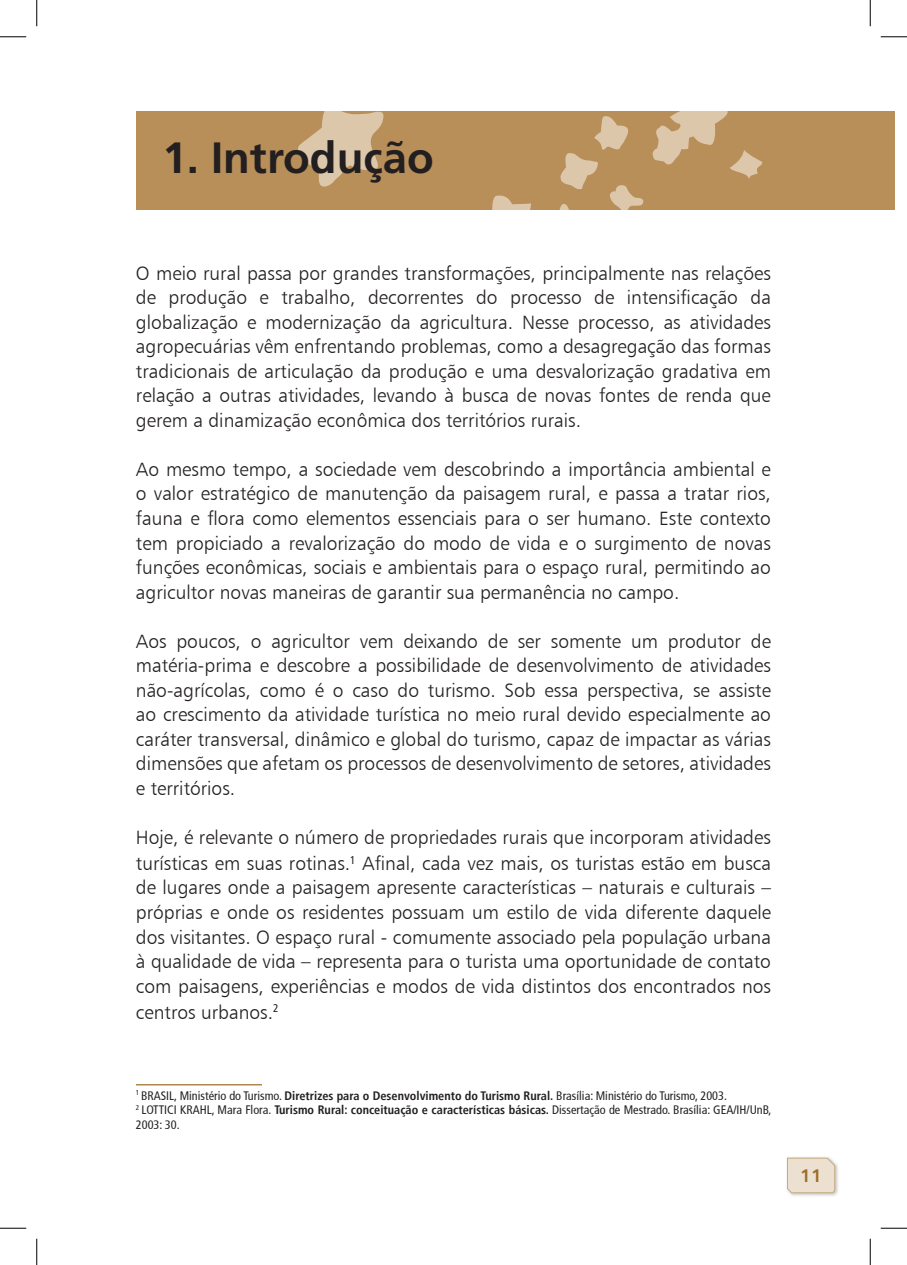
<style>
.page{position:relative;width:907px;height:1265px;background:#fff}
.page>*{position:absolute;margin:0;border:0;box-sizing:border-box;transform-origin:0 0}
.t1{font:700 43.75px "Frutiger";color:#231f20}
.t2{font:19.25px/24.5px "Humanist 777 BT Light B";color:#231f20;text-align:justify}
.t3{font:18.38px "Humanist 777 BT Bold B";color:#9f6d28}
.t4{font:condensed 12.25px/14.7px "Frutiger";color:#231f20}
.s1{font-family:"Frutiger LT";font-weight:700}
</style>
<div class="page">
<img style="left:789px;top:1163px;width:49px;height:33px">
<svg style="left:787px;top:1157px;width:48px;height:36px"></svg>
<div style="left:136px;top:111px;width:759px;height:98px;background:#b88e59"></div>
<svg style="left:298px;top:111px;width:85px;height:76px"></svg>
<svg style="left:492px;top:195px;width:39px;height:14px"></svg>
<svg style="left:560px;top:111px;width:203px;height:98px"></svg>
<hr style="left:136px;top:1083px;width:126px;height:2px;background:#9f6d28">
<svg style="left:0;top:36px;width:26px;height:1px"></svg>
<svg style="left:881px;top:36px;width:26px;height:1px"></svg>
<svg style="left:0;top:1227px;width:26px;height:1px"></svg>
<svg style="left:881px;top:1227px;width:26px;height:1px"></svg>
<svg style="left:36px;top:0;width:1px;height:26px"></svg>
<svg style="left:36px;top:1238px;width:1px;height:26px"></svg>
<svg style="left:870px;top:0;width:1px;height:26px"></svg>
<svg style="left:870px;top:1238px;width:1px;height:26px"></svg>
<h1 class="t1" style="left:162px;top:132px;width:273px">1. Introdução</h1>
<p class="t2" style="left:136px;top:260px;width:636px">O meio rural passa por grandes transformações, principalmente nas relações de produção e trabalho, decorrentes do processo de intensificação da globalização e modernização da agricultura. Nesse processo, as atividades agropecuárias vêm enfrentando problemas, como a desagregação das formas tradicionais de articulação da produção e uma desvalorização gradativa em relação a outras atividades, levando à busca de novas fontes de renda que gerem a dinamização econômica dos territórios rurais.</p>
<p class="t2" style="left:136px;top:456px;width:636px">Ao mesmo tempo, a sociedade vem descobrindo a importância ambiental e o valor estratégico de manutenção da paisagem rural, e passa a tratar rios, fauna e flora como elementos essenciais para o ser humano. Este contexto tem propiciado a revalorização do modo de vida e o surgimento de novas funções econômicas, sociais e ambientais para o espaço rural, permitindo ao agricultor novas maneiras de garantir sua permanência no campo.</p>
<p class="t2" style="left:136px;top:628px;width:636px">Aos poucos, o agricultor vem deixando de ser somente um produtor de matéria-prima e descobre a possibilidade de desenvolvimento de atividades não-agrícolas, como é o caso do turismo. Sob essa perspectiva, se assiste ao crescimento da atividade turística no meio rural devido especialmente ao caráter transversal, dinâmico e global do turismo, capaz de impactar as várias dimensões que afetam os processos de desenvolvimento de setores, atividades e territórios.</p>
<p class="t2" style="left:136px;top:824px;width:636px">Hoje, é relevante o número de propriedades rurais que incorporam atividades turísticas em suas rotinas.<sup>1</sup> Afinal, cada vez mais, os turistas estão em busca de lugares onde a paisagem apresente características – naturais e culturais – próprias e onde os residentes possuam um estilo de vida diferente daquele dos visitantes. O espaço rural - comumente associado pela população urbana à qualidade de vida – representa para o turista uma oportunidade de contato com paisagens, experiências e modos de vida distintos dos encontrados nos</p>
<p class="t2" style="left:136px;top:999px;width:144px">centros urbanos.<sup>2</sup></p>
<p class="t4" style="left:136px;top:1087px;width:637px"><sup>1</sup> BRASIL, Ministério do Turismo. <span class="s1">Diretrizes para o Desenvolvimento do Turismo Rural.</span> Brasília: Ministério do Turismo, 2003.<br><sup>2</sup> LOTTICI KRAHL, Mara Flora. <span class="s1">Turismo Rural: conceituação e características básicas.</span> Dissertação de Mestrado. Brasília: GEA/IH/UnB,<br>2003: 30.</p>
<p class="t3" style="left:800px;top:1164px;width:23px">11</p>
</div>
